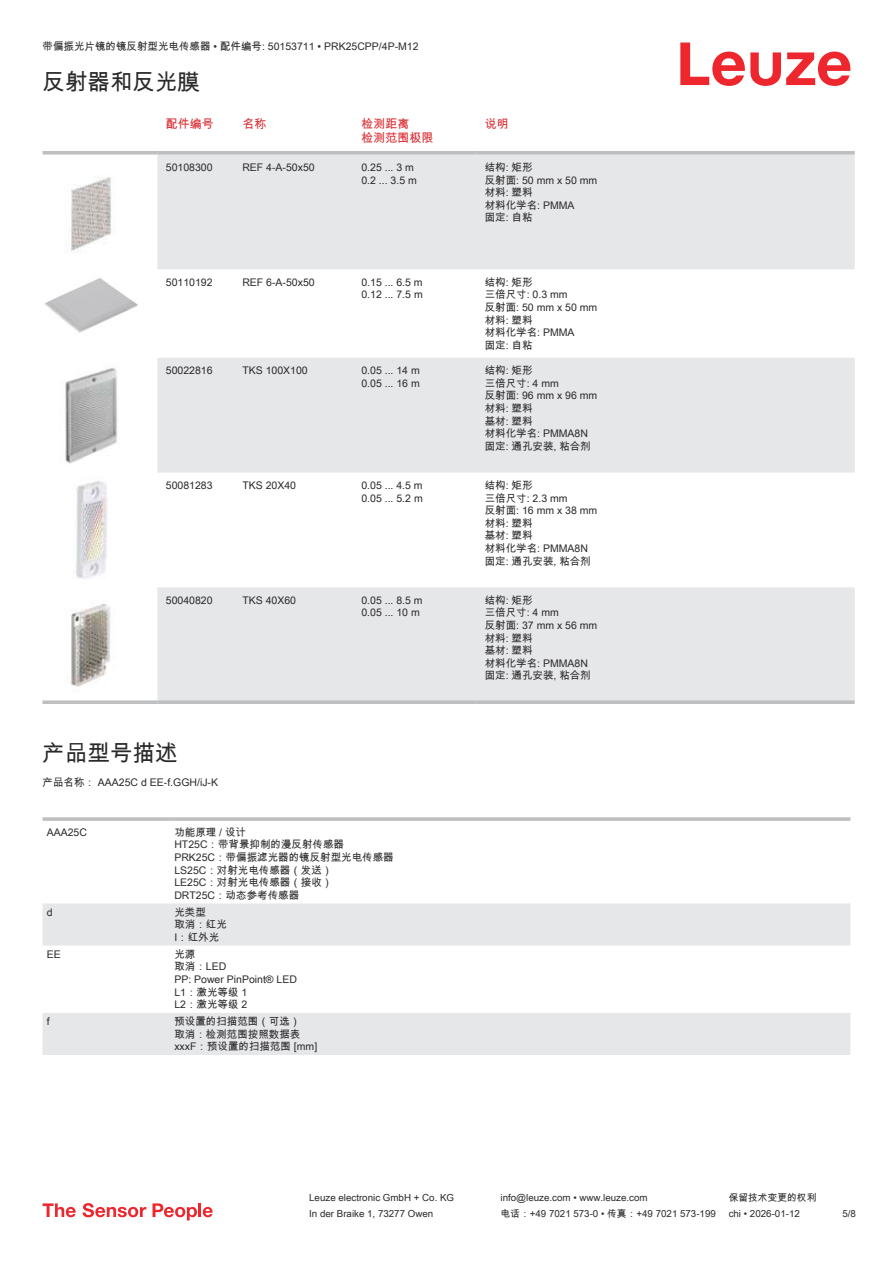
<style>
.page{position:relative;width:893px;height:1263px;background:#fff}
.page>*{position:absolute;margin:0;border:0;box-sizing:border-box;transform-origin:0 0}
.t1{font:22.5px "Arial Unicode MS";color:#2b292a}
.t2{font:12px/14.4px "Arial Unicode MS";color:#db2a30}
.t3{font:10.5px/12.6px "Arial Unicode MS";color:#2b292a}
.t4{font:9.75px "Arial Unicode MS";color:#2b292a}
</style>
<div class="page">
<svg style="left:680px;top:43px;width:170px;height:43px"></svg>
<svg style="left:157px;top:155px;width:698px;height:545px;fill:#e6e7e9"></svg>
<svg style="left:43px;top:151px;width:114px;height:4px"></svg>
<svg style="left:157px;top:151px;width:77px;height:4px"></svg>
<svg style="left:234px;top:151px;width:119px;height:4px"></svg>
<svg style="left:353px;top:151px;width:123px;height:4px"></svg>
<svg style="left:476px;top:151px;width:379px;height:4px;background:#c1c3c5"></svg>
<svg style="left:43px;top:700px;width:114px;height:4px"></svg>
<svg style="left:157px;top:700px;width:77px;height:4px"></svg>
<svg style="left:234px;top:700px;width:119px;height:4px"></svg>
<svg style="left:353px;top:700px;width:123px;height:4px"></svg>
<svg style="left:476px;top:700px;width:379px;height:4px;background:#c1c3c5"></svg>
<img style="left:71px;top:177px;width:41px;height:75px">
<img style="left:44px;top:278px;width:94px;height:55px">
<img style="left:65px;top:368px;width:53px;height:96px">
<img style="left:73px;top:481px;width:34px;height:98px">
<img style="left:70px;top:603px;width:41px;height:84px">
<svg style="left:43px;top:903px;width:807px;height:152px;fill:#e6e7e9"></svg>
<svg style="left:43px;top:817px;width:127px;height:4px"></svg>
<hr style="left:170px;top:817px;width:680px;height:4px;background:#c4c6c8">
<svg style="left:43px;top:1203px;width:33px;height:14px"></svg>
<svg style="left:83px;top:1203px;width:63px;height:14px"></svg>
<svg style="left:153px;top:1203px;width:44px;height:17px"></svg>
<hr style="left:198px;top:1203px;width:3px;height:14px;background:#ed272d">
<svg style="left:203px;top:1207px;width:10px;height:10px"></svg>
<p class="t3" style="left:43px;top:40px;width:378px">带偏振光片镜的镜反射型光电传感器 • 配件编号: 50153711 • PRK25CPP/4P-M12</p>
<h1 class="t1" style="left:43px;top:66px;width:159px">反射器和反光膜</h1>
<p class="t2" style="left:166px;top:116px;width:49px">配件编号</p>
<p class="t2" style="left:242px;top:116px;width:25px">名称</p>
<p class="t2" style="left:361px;top:116px;width:74px">检测距离<br>检测范围极限</p>
<p class="t2" style="left:485px;top:116px;width:25px">说明</p>
<p class="t3" style="left:166px;top:161px;width:48px">50108300</p>
<p class="t3" style="left:242px;top:161px;width:74px">REF 4-A-50x50</p>
<p class="t3" style="left:361px;top:161px;width:57px">0.25 ... 3 m<br>0.2 ... 3.5 m</p>
<p class="t3" style="left:485px;top:161px;width:114px">结构: 矩形<br>反射面: 50 mm x 50 mm材料: 塑料<br>材料化学名: PMMA<br>固定: 自粘</p>
<p class="t3" style="left:166px;top:276px;width:48px">50110192</p>
<p class="t3" style="left:242px;top:276px;width:74px">REF 6-A-50x50</p>
<p class="t3" style="left:361px;top:276px;width:63px">0.15 ... 6.5 m<br>0.12 ... 7.5 m</p>
<p class="t3" style="left:485px;top:276px;width:114px">结构: 矩形<br>三倍尺寸: 0.3 mm<br>反射面: 50 mm x 50 mm材料: 塑料<br>材料化学名: PMMA<br>固定: 自粘</p>
<p class="t3" style="left:166px;top:364px;width:48px">50022816</p>
<p class="t3" style="left:242px;top:364px;width:67px">TKS 100X100</p>
<p class="t3" style="left:361px;top:364px;width:60px">0.05 ... 14 m<br>0.05 ... 16 m</p>
<p class="t3" style="left:485px;top:364px;width:114px">结构: 矩形<br>三倍尺寸: 4 mm<br>反射面: 96 mm x 96 mm材料: 塑料<br>基材: 塑料<br>材料化学名: PMMA8N固定: 通孔安装, 粘合剂</p>
<p class="t3" style="left:166px;top:479px;width:48px">50081283</p>
<p class="t3" style="left:242px;top:479px;width:55px">TKS 20X40</p>
<p class="t3" style="left:361px;top:479px;width:63px">0.05 ... 4.5 m<br>0.05 ... 5.2 m</p>
<p class="t3" style="left:485px;top:479px;width:114px">结构: 矩形<br>三倍尺寸: 2.3 mm<br>反射面: 16 mm x 38 mm材料: 塑料<br>基材: 塑料<br>材料化学名: PMMA8N固定: 通孔安装, 粘合剂</p>
<p class="t3" style="left:166px;top:594px;width:48px">50040820</p>
<p class="t3" style="left:242px;top:594px;width:55px">TKS 40X60</p>
<p class="t3" style="left:361px;top:594px;width:63px">0.05 ... 8.5 m<br>0.05 ... 10 m</p>
<p class="t3" style="left:485px;top:594px;width:114px">结构: 矩形<br>三倍尺寸: 4 mm<br>反射面: 37 mm x 56 mm材料: 塑料<br>基材: 塑料<br>材料化学名: PMMA8N固定: 通孔安装, 粘合剂</p>
<h1 class="t1" style="left:43px;top:736px;width:136px">产品型号描述</h1>
<p class="t3" style="left:43px;top:776px;width:177px">产品名称： AAA25C d EE-f.GGH/iJ-K</p>
<p class="t3" style="left:47px;top:825px;width:42px">AAA25C</p>
<p class="t3" style="left:174px;top:825px;width:221px">功能原理 / 设计<br>HT25C：带背景抑制的漫反射传感器<br>PRK25C：带偏振滤光器的镜反射型光电传感器<br>LS25C：对射光电传感器（发送）<br>LE25C：对射光电传感器（接收）<br>DRT25C：动态参考传感器</p>
<p class="t3" style="left:47px;top:905px;width:7px">d</p>
<p class="t3" style="left:174px;top:905px;width:54px">光类型<br>取消：红光<br>I：红外光</p>
<p class="t3" style="left:47px;top:947px;width:16px">EE</p>
<p class="t3" style="left:174px;top:947px;width:124px">光源<br>取消：LED<br>PP: Power PinPoint® LED<br>L1：激光等级 1<br>L2：激光等级 2</p>
<p class="t3" style="left:47px;top:1015px;width:4px">f</p>
<p class="t3" style="left:174px;top:1015px;width:144px">预设置的扫描范围（可选）<br>取消：检测范围按照数据表xxxF：预设置的扫描范围 [mm]</p>
<p class="t4" style="left:309px;top:1191px;width:146px">Leuze electronic GmbH + Co. KG</p>
<p class="t4" style="left:501px;top:1191px;width:149px">info@leuze.com • www.leuze.com</p>
<p class="t4" style="left:729px;top:1191px;width:89px">保留技术变更的权利</p>
<p class="t4" style="left:309px;top:1206px;width:126px">In der Braike 1, 73277 Owen</p>
<p class="t4" style="left:501px;top:1206px;width:217px">电话：+49 7021 573-0 • 传真：+49 7021 573-199</p>
<p class="t4" style="left:729px;top:1206px;width:73px">chi • 2026-01-12</p>
<p class="t4" style="left:842px;top:1206px;width:15px">5/8</p>
</div>
